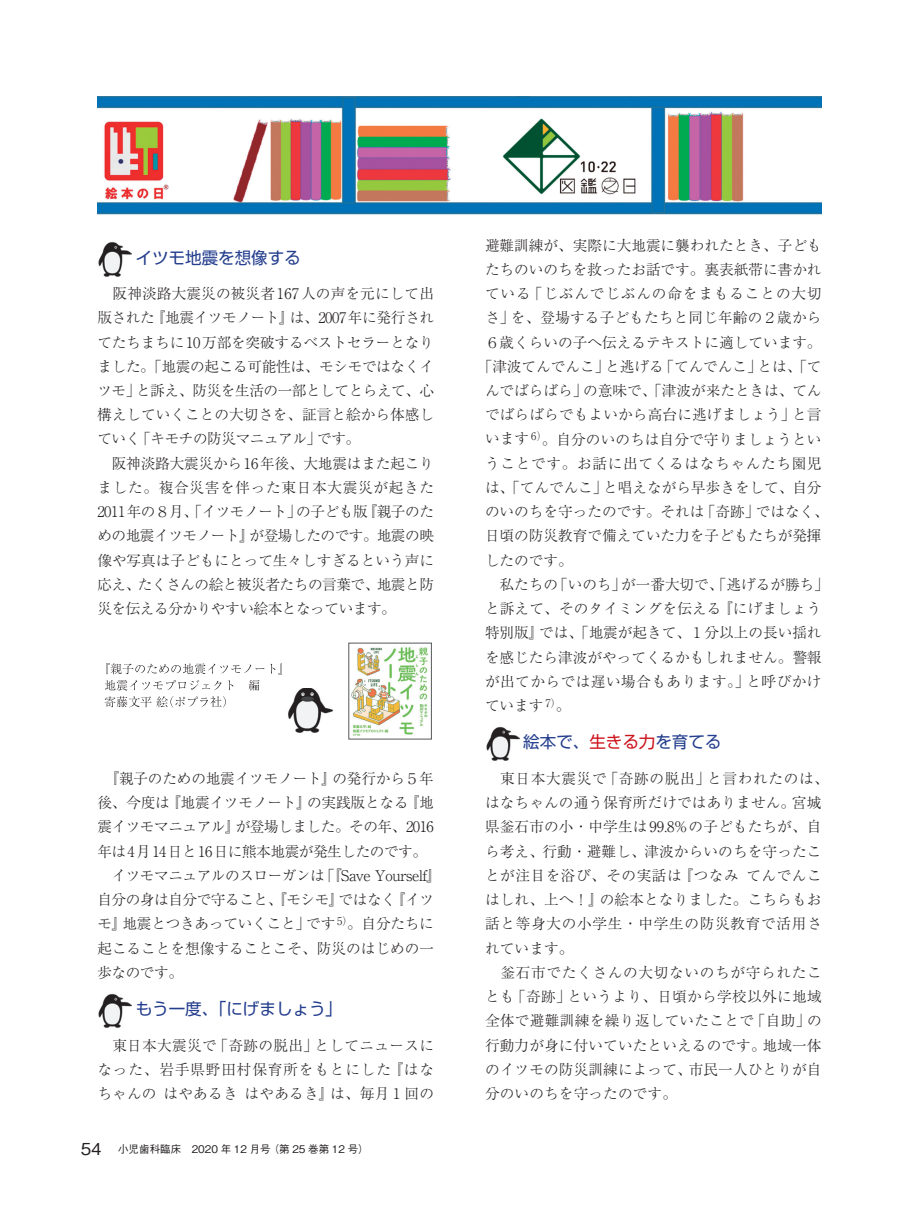
<style>
.page{position:relative;width:919px;height:1217px;background:#fff}
.page>*{position:absolute;margin:0;border:0;box-sizing:border-box;transform-origin:0 0}
.t1{font:16.5px "Shin Go Pro";color:#253f8e}
.t2{font:300 14.7px/24.2px "Ryumin Pro";color:#231f20;text-align:justify}
.t3{font:300 14.7px/24.2px "Ryumin Pro";letter-spacing:-.02em;color:#231f20}
.t4{font:300 14.7px/24.3px "Ryumin Pro";letter-spacing:-.03em;color:#231f20}
.t5{font:300 14.7px "Ryumin Pro";letter-spacing:.035em;color:#231f20}
.t6{font:300 14.7px "Ryumin Pro";letter-spacing:.06em;color:#231f20}
.t7{font:300 14.7px "Ryumin Pro";letter-spacing:.05em;color:#231f20}
.t8{font:500 10.5px "Gothic BBB Pro";color:#231f20}
.s1{font-size:16.5px}
.s2{color:#cd151d}
</style>
<div class="page">
<img style="left:97px;top:96px;width:724px;height:119px">
<div style="left:486px;top:118px;width:157px;height:82px;background:#fff"></div>
<img style="left:503px;top:118px;width:133px;height:77px">
<img style="left:98px;top:242px;width:34px;height:35px">
<img style="left:98px;top:993px;width:34px;height:35px">
<img style="left:486px;top:726px;width:33px;height:35px">
<img style="left:288px;top:688px;width:45px;height:45px">
<img style="left:351px;top:647px;width:77px;height:89px">
<svg style="left:105px;top:663px;width:177px;height:44px"></svg>
<p class="t1" style="left:136px;top:244px;width:166px">イツモ地震を想像する</p>
<p class="t3" style="left:97px;top:280px;width:338px">　阪神淡路大震災の被災者167人の声を元にして出版された『地震イツモノート』は、2007年に発行されてたちまちに10万部を突破するベストセラーとなりました。「地震の起こる可能性は、モシモではなくイツモ」と訴え、防災を生活の一部としてとらえて、心構えしていくことの大切さを、証言と絵から体感していく「キモチの防災マニュアル」です。<br>　阪神淡路大震災から16年後、大地震はまた起こりました。複合災害を伴った東日本大震災が起きた<br>2011年の８月、「イツモノート」の子ども版『親子のための地震イツモノート』が登場したのです。地震の映像や写真は子どもにとって生々しすぎるという声に応え、たくさんの絵と被災者たちの言葉で、地震と防災を伝える分かりやすい絵本となっています。</p>
<p class="t4" style="left:97px;top:764px;width:345px">　『親子のための地震イツモノート』の発行から５年後、今度は『地震イツモノート』の実践版となる『地震イツモマニュアル』が登場しました。その年、2016年は4月14日と16日に熊本地震が発生したのです。　イツモマニュアルのスローガンは「『Save Yourself』自分の身は自分で守ること、『モシモ』ではなく『イツモ』地震とつきあっていくこと」です<sup>5）</sup>。自分たちに起こることを想像することこそ、防災のはじめの一歩なのです。</p>
<p class="t1" style="left:136px;top:994px;width:208px">もう一度、「にげましょう」</p>
<p class="t2" style="left:97px;top:1031px;width:338px">　東日本大震災で「奇跡の脱出」としてニュースになった、岩手県野田村保育所をもとにした『はなちゃんの はやあるき はやあるき』は、毎月１回の</p>
<p class="t8" style="left:81px;top:1140px;width:289px"><span class="s1">54　</span>小児歯科臨床　2020 年 12 月号（第 25 巻第 12 号）</p>
<p class="t2" style="left:485px;top:232px;width:338px">避難訓練が、実際に大地震に襲われたとき、子ども</p>
<p class="t2" style="left:485px;top:256px;width:338px">たちのいのちを救ったお話です。裏表紙帯に書かれ</p>
<p class="t6" style="left:485px;top:282px;width:338px">ている「じぶんでじぶんの命をまもることの大切</p>
<p class="t2" style="left:485px;top:304px;width:338px">さ」を、登場する子どもたちと同じ年齢の２歳から</p>
<p class="t2" style="left:485px;top:329px;width:338px">６歳くらいの子へ伝えるテキストに適しています。</p>
<p class="t2" style="left:477px;top:353px;width:345px">「津波てんでんこ」と逃げる「てんでんこ」とは、「て</p>
<p class="t2" style="left:485px;top:377px;width:338px">んでばらばら」の意味で、「津波が来たときは、てん</p>
<p class="t2" style="left:485px;top:401px;width:338px">でばらばらでもよいから高台に逃げましょう」と言</p>
<p class="t2" style="left:485px;top:425px;width:338px">います<sup>6）</sup>。自分のいのちは自分で守りましょうとい</p>
<p class="t7" style="left:485px;top:451px;width:338px">うことです。お話に出てくるはなちゃんたち園児</p>
<p class="t2" style="left:485px;top:474px;width:338px">は、「てんでんこ」と唱えながら早歩きをして、自分</p>
<p class="t2" style="left:485px;top:498px;width:345px">のいのちを守ったのです。それは「奇跡」ではなく、</p>
<p class="t2" style="left:485px;top:522px;width:338px">日頃の防災教育で備えていた力を子どもたちが発揮</p>
<p class="t2" style="left:485px;top:547px;width:89px">したのです。</p>
<p class="t2" style="left:485px;top:571px;width:345px">　私たちの「いのち」が一番大切で、「逃げるが勝ち」</p>
<p class="t2" style="left:485px;top:595px;width:338px">と訴えて、そのタイミングを伝える『にげましょう</p>
<p class="t2" style="left:485px;top:619px;width:338px">特別版』では、「地震が起きて、１分以上の長い揺れ</p>
<p class="t2" style="left:485px;top:643px;width:338px">を感じたら津波がやってくるかもしれません。警報</p>
<p class="t5" style="left:485px;top:669px;width:338px">が出てからでは遅い場合もあります。」と呼びかけ</p>
<p class="t2" style="left:485px;top:692px;width:87px">ています <sup>7）</sup>。</p>
<p class="t1" style="left:523px;top:728px;width:199px">絵本で、<span class="s2">生きる力</span>を育てる</p>
<p class="t2" style="left:485px;top:765px;width:353px;text-align:left">　東日本大震災で「奇跡の脱出」と言われたのは、はなちゃんの通う保育所だけではありません。宮城県釜石市の小・中学生は99.8%の子どもたちが、自ら考え、行動・避難し、津波からいのちを守ったことが注目を浴び、その実話は『つなみ てんでんこ　はしれ、上へ！』の絵本となりました。こちらもお話と等身大の小学生・中学生の防災教育で活用されています。<br>　釜石市でたくさんの大切ないのちが守られたことも「奇跡」というより、日頃から学校以外に地域全体で避難訓練を繰り返していたことで「自助」の行動力が身に付いていたといえるのです。地域一体のイツモの防災訓練によって、市民一人ひとりが自分のいのちを守ったのです。</p>
</div>
